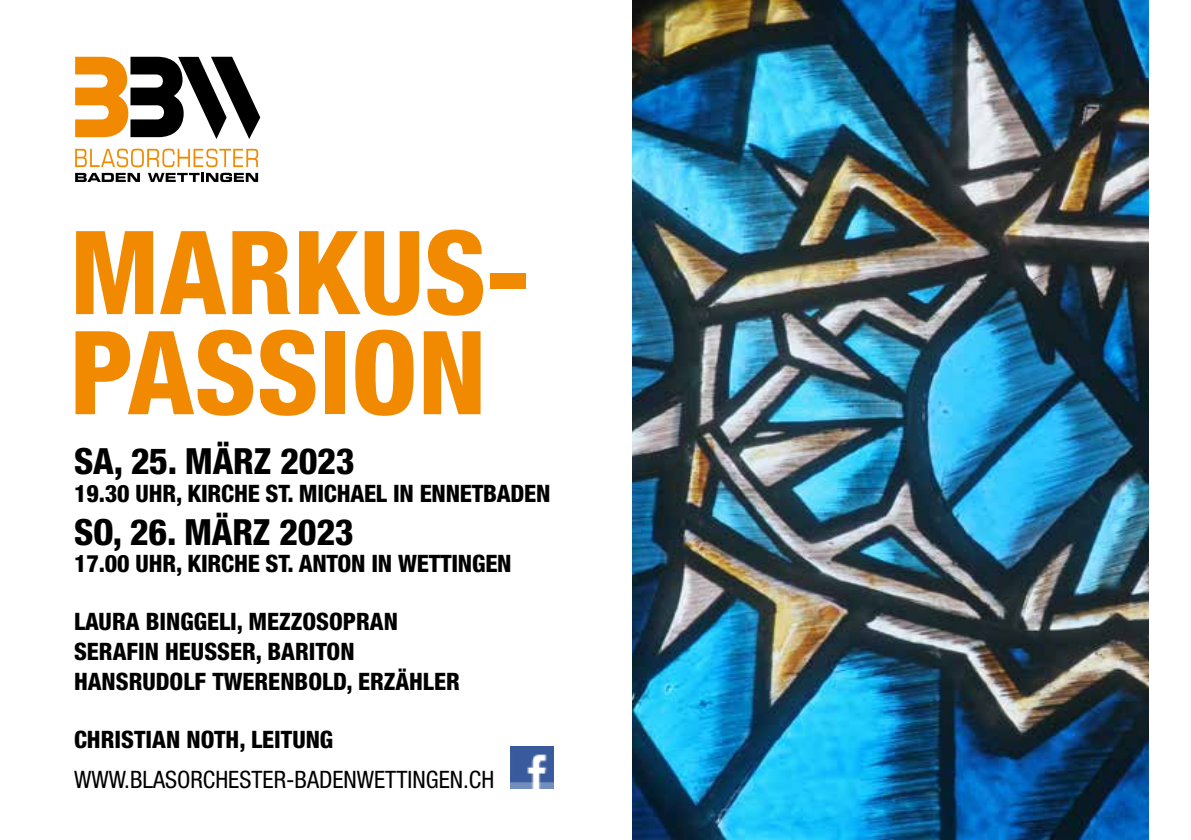
<style>
.page{position:relative;width:1191px;height:840px;background:#fff}
.page>*{position:absolute;margin:0;border:0;box-sizing:border-box;transform-origin:0 0}
.t1{font:800 condensed 116px/100px "Helvetica Neue LT Std";color:#f18a00}
.t2{font:800 condensed 36px "Helvetica Neue LT Std";letter-spacing:-.005em;color:#000}
.t3{font:800 condensed 24px/30px "Helvetica Neue LT Std";color:#000}
.t4{font:condensed 24px "Helvetica Neue LT Std";color:#000}
</style>
<div class="page">
<svg style="left:75px;top:148px;width:183px;height:19px"></svg>
<svg style="left:75px;top:173px;width:65px;height:9px"></svg>
<svg style="left:148px;top:173px;width:110px;height:9px"></svg>
<svg style="left:75px;top:57px;width:185px;height:82px"></svg>
<img style="left:510px;top:746px;width:43px;height:42px">
<img style="left:632px;top:0;width:516px;height:839px">
<h1 class="t1" style="left:69px;top:221px;width:461px">MARKUS-<br>PASSION</h1>
<h2 class="t2" style="left:74px;top:438px;width:282px">SA, 25. MÄRZ 2023</h2>
<p class="t3" style="left:74px;top:477px;width:478px">19.30 UHR, KIRCHE ST. MICHAEL IN ENNETBADEN</p>
<h2 class="t2" style="left:74px;top:509px;width:281px">SO, 26. MÄRZ 2023</h2>
<p class="t3" style="left:74px;top:548px;width:439px">17.00 UHR, KIRCHE ST. ANTON IN WETTINGEN</p>
<p class="t3" style="left:74px;top:605px;width:387px">LAURA BINGGELI, MEZZOSOPRAN<br>SERAFIN HEUSSER, BARITON<br>HANSRUDOLF TWERENBOLD, ERZÄHLER</p>
<p class="t3" style="left:74px;top:723px;width:261px">CHRISTIAN NOTH, LEITUNG</p>
<p class="t4" style="left:74px;top:764px;width:422px">WWW.BLASORCHESTER-BADENWETTINGEN.CH</p>
</div>
